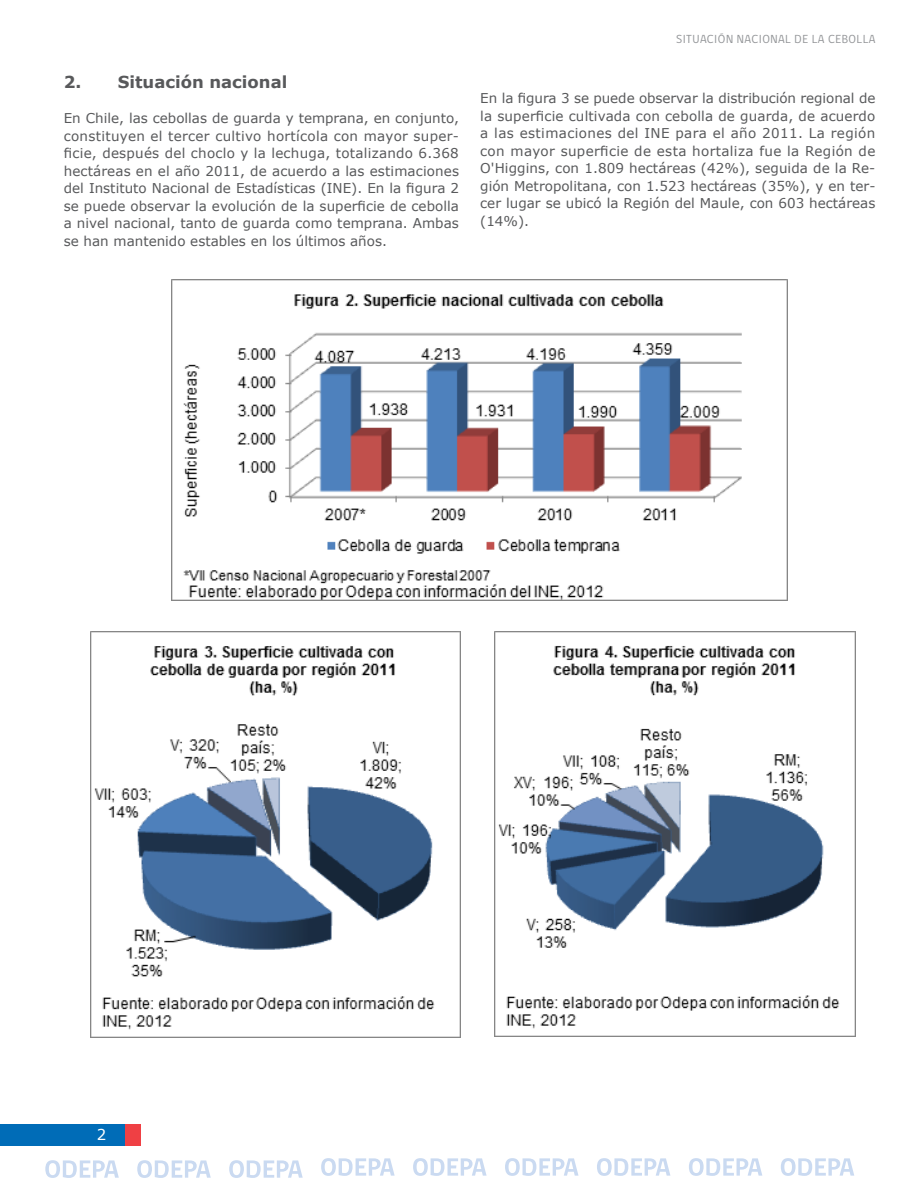
<style>
.page{position:relative;width:918px;height:1188px;background:#fff}
.page>*{position:absolute;margin:0;border:0;box-sizing:border-box;transform-origin:0 0}
.t1{font:700 16.5px "Verdana";color:#58595b}
.t2{font:15px "Verdana";color:#fff}
.t3{font:13.5px/17.5px "Verdana";color:#58595b;text-align:justify}
.t4{font:12px "gob CL";letter-spacing:.04em;color:#939598}
</style>
<div class="page">
<div style="left:0;top:1125px;width:125px;height:21px;background:#006cb7"></div>
<div style="left:125px;top:1125px;width:16px;height:21px;background:#ef4044"></div>
<svg style="left:781px;top:1158px;width:73px;height:18px"></svg>
<svg style="left:413px;top:1158px;width:74px;height:18px"></svg>
<svg style="left:689px;top:1158px;width:73px;height:18px"></svg>
<svg style="left:321px;top:1158px;width:74px;height:18px"></svg>
<svg style="left:597px;top:1158px;width:73px;height:18px"></svg>
<svg style="left:229px;top:1160px;width:74px;height:18px"></svg>
<svg style="left:505px;top:1158px;width:74px;height:18px"></svg>
<svg style="left:137px;top:1160px;width:74px;height:18px"></svg>
<svg style="left:45px;top:1160px;width:74px;height:18px"></svg>
<img style="left:171px;top:279px;width:617px;height:322px">
<img style="left:90px;top:631px;width:371px;height:406px">
<img style="left:495px;top:631px;width:360px;height:406px">
<p class="t1" style="left:64px;top:70px;width:225px">2. Situación nacional</p>
<p class="t3" style="left:64px;top:109px;width:397px">En Chile, las cebollas de guarda y temprana, en conjunto, constituyen el tercer cultivo hortícola con mayor super&shy;ficie, después del choclo y la lechuga, totalizando 6.368 hectáreas en el año 2011, de acuerdo a las estimaciones del Instituto Nacional de Estadísticas (INE). En la figura 2 se puede observar la evolución de la superficie de cebolla a nivel nacional, tanto de guarda como temprana. Ambas se han mantenido estables en los últimos años.</p>
<p class="t4" style="left:676px;top:30px;width:201px">SITUACIÓN NACIONAL DE LA CEBOLLA</p>
<p class="t3" style="left:480px;top:89px;width:397px">En la figura 3 se puede observar la distribución regional de la superficie cultivada con cebolla de guarda, de acuerdo a las estimaciones del INE para el año 2011. La región con mayor superficie de esta hortaliza fue la Región de O'Higgins, con 1.809 hectáreas (42%), seguida de la Re&shy;gión Metropolitana, con 1.523 hectáreas (35%), y en ter&shy;cer lugar se ubicó la Región del Maule, con 603 hectáreas (14%).</p>
<p class="t2" style="left:97px;top:1125px;width:11px">2</p>
</div>
